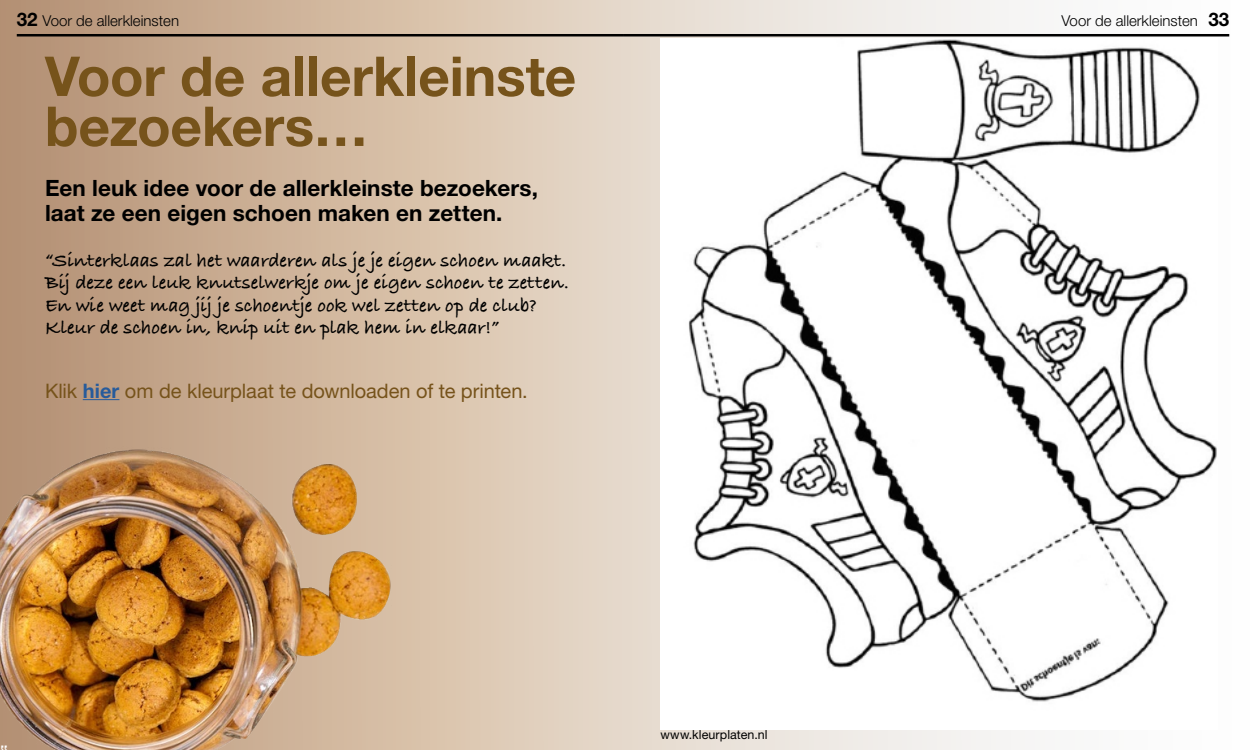
<style>
.page{position:relative;width:1250px;height:750px;background:#fff}
.page>*{position:absolute;margin:0;border:0;box-sizing:border-box;transform-origin:0 0}
.t1{font:700 55px/50px "Helvetica Neue LT Std";letter-spacing:-.005em;color:#76531b}
.t2{font:700 22.5px/25px "Helvetica Neue LT Std";letter-spacing:.005em;color:#000}
.t3{font:700 20px/22.5px "Bradley Hand ITCTT";color:#000}
.t4{font:20px "Helvetica Neue LT Std";letter-spacing:-.005em;color:#76531b}
.t5{font:300 15px "Helvetica Neue LT Std";color:#000}
.t6{font:12.5px "Helvetica Neue LT Std";letter-spacing:.005em;color:#000}
.s1{font-weight:700;font-size:18.75px}
.s2{font-weight:700;color:#275b9b}
</style>
<div class="page">
<div style="left:0;top:0;width:1250px;height:750px;background:linear-gradient(to right,#bd9979,#fff)"></div>
<hr style="left:83px;top:399px;width:36px;height:1px;background:#275b9b">
<img style="left:0;top:419px;width:461px;height:331px">
<hr style="left:17px;top:34px;width:606px;height:2px;background:#000">
<img style="left:660px;top:39px;width:558px;height:691px">
<hr style="left:623px;top:34px;width:606px;height:2px;background:#000">
<svg style="left:1px;top:745px;width:6px;height:5px"></svg>
<p class="t5" style="left:17px;top:12px;width:164px"><span class="s1">32</span> Voor de allerkleinsten</p>
<p class="t5" style="left:1062px;top:11px;width:169px">Voor de allerkleinsten <span class="s1">33</span></p>
<h1 class="t1" style="left:45px;top:50px;width:533px">Voor de allerkleinste bezoekers…</h1>
<p class="t2" style="left:45px;top:175px;width:494px">Een leuk idee voor de allerkleinste bezoekers, laat ze een eigen schoen maken en zetten.</p>
<p class="t3" style="left:45px;top:248px;width:526px">“Sinterklaas zal het waarderen als je je eigen schoen maakt.<br>Bij deze een leuk knutselwerkje om je eigen schoen te zetten.<br>En wie weet mag jij je schoentje ook wel zetten op de club?<br>Kleur de schoen in, knip uit en plak hem in elkaar!”</p>
<p class="t4" style="left:45px;top:379px;width:484px">Klik <span class="s2">hier</span> om de kleurplaat te downloaden of te printen.</p>
<p class="t6" style="left:660px;top:727px;width:109px">www.kleurplaten.nl</p>
</div>
